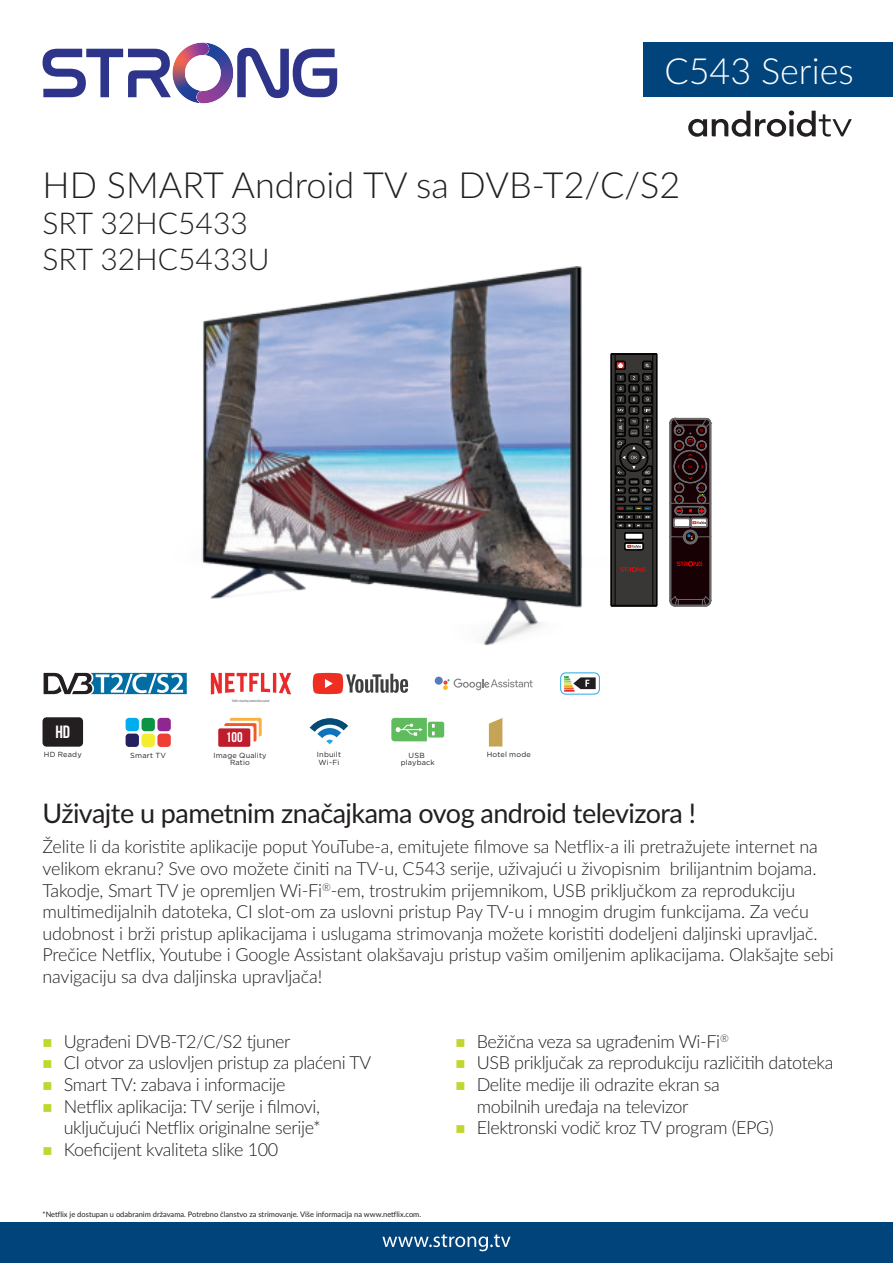
<style>
.page{position:relative;width:893px;height:1263px;background:#fff}
.page>*{position:absolute;margin:0;border:0;box-sizing:border-box;transform-origin:0 0}
.t1{font:300 36px "Lato";color:#231f20}
.t2{font:300 36px "Lato";color:#fff}
.t3{font:300 30px/36px "Lato";color:#231f20}
.t4{font:27px "Lato";letter-spacing:-.02em;color:#231f20}
.t5{font:300 18px/21.6px "Lato";letter-spacing:-.01em;color:#231f20}
.t6{font:700 17.7px "Bebas Neue";color:#fff}
.t7{font:700 14.1px "Bebas Neue";color:#fff}
.t8{font:7.5px "Lato";color:#231f20}
.t9{font:7.35px/7.4px "Gotham";letter-spacing:.025em;color:#231f20}
.t10{font:700 3.45px "Gotham";color:#808285;scale:.53 1}
</style>
<div class="page">
<svg style="left:237px;top:48px;width:100px;height:50px"></svg>
<svg style="left:43px;top:43px;width:178px;height:60px"></svg>
<div style="left:789px;top:43px;width:104px;height:54px;background:#00447b"></div>
<div style="left:643px;top:43px;width:232px;height:54px;background:#00447b"></div>
<div style="left:0;top:1222px;width:893px;height:41px;background:#00447b"></div>
<svg style="left:382px;top:1234px;width:129px;height:17px"></svg>
<svg style="left:688px;top:110px;width:164px;height:27px"></svg>
<svg style="left:44px;top:673px;width:126px;height:21px"></svg>
<div style="left:126px;top:718px;width:13px;height:13px;background:#00aeef;border-radius:3px"></div>
<div style="left:142px;top:718px;width:13px;height:13px;background:#0d9344;border-radius:3px"></div>
<div style="left:157px;top:718px;width:14px;height:13px;background:#90268f;border-radius:3px"></div>
<div style="left:126px;top:733px;width:13px;height:14px;background:#252161;border-radius:3px"></div>
<div style="left:142px;top:733px;width:13px;height:14px;background:#f4ed2f;border-radius:3px"></div>
<div style="left:157px;top:733px;width:14px;height:14px;background:#ee3e35;border-radius:3px"></div>
<svg style="left:309px;top:718px;width:39px;height:26px"></svg>
<svg style="left:489px;top:718px;width:14px;height:28px"></svg>
<svg style="left:391px;top:718px;width:53px;height:23px"></svg>
<div style="left:218px;top:728px;width:32px;height:19px;background:#be1d2c;border-radius:2px"></div>
<svg style="left:224px;top:718px;width:38px;height:23px"></svg>
<div style="left:43px;top:717px;width:40px;height:30px;background:#231f20;border-radius:4px"></div>
<img style="left:170px;top:267px;width:441px;height:428px">
<svg style="left:670px;top:418px;width:42px;height:189px;background:#382628"></svg>
<svg style="left:611px;top:353px;width:47px;height:254px;background:#302d2c"></svg>
<h1 class="t2" style="left:664px;top:51px;width:191px">C543 Series</h1>
<h1 class="t1" style="left:43px;top:160px;width:639px">HD SMART Android TV sa DVB-T2/C/S2</h1>
<h2 class="t3" style="left:43px;top:204px;width:229px">SRT 32HC5433<br>SRT 32HC5433U</h2>
<p class="t6" style="left:55px;top:721px;width:16px">HD</p>
<p class="t9" style="left:44px;top:751px;width:39px">HD Ready</p>
<p class="t10" style="left:232px;top:699px;width:73px">*Netflix streaming membership required</p>
<p class="t7" style="left:226px;top:729px;width:18px">100</p>
<p class="t9" style="left:130px;top:752px;width:37px">Smart TV</p>
<p class="t9" style="left:317px;top:752px;width:26px">Inbuilt<br>Wi-Fi</p>
<p class="t9" style="left:409px;top:752px;width:18px">USB</p>
<p class="t9" style="left:487px;top:751px;width:46px">Hotel mode</p>
<p class="t9" style="left:213px;top:752px;width:55px;text-align:center">Image Quality<br>Ratio</p>
<p class="t9" style="left:401px;top:759px;width:36px">playback</p>
<h3 class="t4" style="left:43px;top:793px;width:655px">Uživajte u pametnim značajkama ovog android televizora !</h3>
<p class="t5" style="left:43px;top:835px;width:793px">Želite li da koristite aplikacije poput YouTube-a, emitujete filmove sa Netflix-a ili pretražujete internet na velikom ekranu? Sve ovo možete činiti na TV-u, C543 serije, uživajući u živopisnim brilijantnim bojama.<br>Takodje, Smart TV je opremljen Wi-Fi<sup>®</sup>-em, trostrukim prijemnikom, USB priključkom za reprodukciju multimedijalnih datoteka, CI slot-om za uslovni pristup Pay TV-u i mnogim drugim funkcijama. Za veću udobnost i brži pristup aplikacijama i uslugama strimovanja možete koristiti dodeljeni daljinski upravljač.<br>Prečice Netflix, Youtube i Google Assistant olakšavaju pristup vašim omiljenim aplikacijama. Olakšajte sebi navigaciju sa dva daljinska upravljača!</p>
<p class="t5" style="left:64px;top:1030px;width:309px">Ugrađeni DVB-T2/C/S2 tjuner<br>CI otvor za uslovljen pristup za plaćeni TV Smart TV: zabava i informacije<br>Netflix aplikacija: TV serije i filmovi, uključujući Netflix originalne serije* Koeficijent kvaliteta slike 100</p>
<p class="t5" style="left:477px;top:1030px;width:358px">Bežična veza sa ugrađenim Wi-Fi<sup>®<br></sup>USB priključak za reprodukciju različitih datoteka Delite medije ili odrazite ekran sa<br>mobilnih uređaja na televizor<br>Elektronski vodič kroz TV program (EPG)</p>
<p class="t8" style="left:43px;top:1209px;width:380px">*Netflix je dostupan u odabranim državama. Potrebno članstvo za strimovanje. Više informacija na www.netflix.com.</p>
</div>
